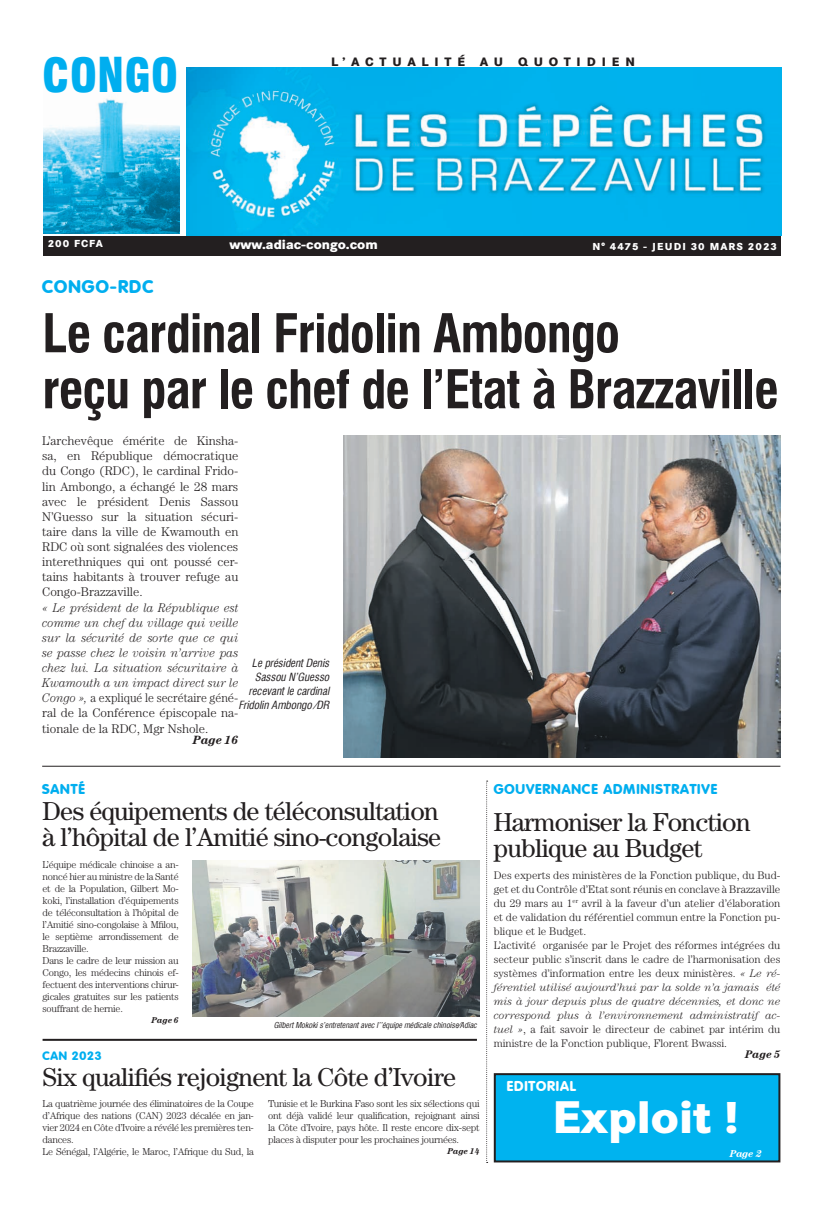
<style>
.page{position:relative;width:823px;height:1205px;background:#fff}
.page>*{position:absolute;margin:0;border:0;box-sizing:border-box;transform-origin:0 0}
.t1{font:700 52px/56px "Corporate Condensed";letter-spacing:-.02em;color:#231f20}
.t2{font:900 46px "Corporate Condensed";color:#00aeef}
.t3{font:800 45px "Corporate SBQ";color:#fff}
.t4{font:26px/26px "Century";letter-spacing:-.025em;color:#231f20}
.t5{font:800 18px "Corporate Rounded";letter-spacing:.06em;color:#00aeef}
.t6{font:800 14px "Corporate Rounded";letter-spacing:.06em;color:#00aeef}
.t7{font:800 14px "Corporate Rounded";letter-spacing:.06em;color:#fff}
.t8{font:800 13px "Corporate SBQ";color:#fff}
.t9{font:300 12.6px/15.1px "Century";color:#231f20;text-align:justify}
.t10{font:italic 300 12.6px/15.1px "Century";color:#231f20;text-align:justify;scale:.93 1}
.t11{font:800 12px "Corporate SBQ";letter-spacing:.485em;color:#231f20}
.t12{font:800 12px "Corporate Rounded";letter-spacing:.06em;color:#00aeef}
.t13{font:italic 700 12px "Century";color:#231f20}
.t14{font:300 11px/14px "Century";color:#231f20}
.t15{font:italic 11px/14px "Corporate Condensed";color:#231f20;text-align:right}
.t16{font:italic 700 11px "Century";color:#231f20}
.t17{font:300 10px/12px "Century";letter-spacing:-.025em;color:#231f20}
.t18{font:800 10px "Corporate SBQ";letter-spacing:.1em;color:#fff}
.t19{font:italic 700 10px "Century";color:#fff}
.t20{font:italic 700 8.5px "Century";color:#231f20}
.t21{font:italic 8px "Corporate Condensed";color:#231f20}
.s1{font-style:normal}
.s2{font-style:italic}
</style>
<div class="page">
<div style="left:43px;top:236px;width:737px;height:19px;background:#231f20"></div>
<img style="left:43px;top:98px;width:136px;height:135px">
<img style="left:186px;top:67px;width:594px;height:169px">
<img style="left:343px;top:435px;width:437px;height:322px">
<hr style="left:42px;top:766px;width:738px;height:1px;background:#231f20">
<div style="left:494px;top:1074px;width:285px;height:87px;background:#00b3ef"></div>
<div style="left:493px;top:1073px;width:287px;height:89px;border:2px solid #231f20"></div>
<svg style="left:486px;top:780px;width:1px;height:383px"></svg>
<hr style="left:43px;top:1039px;width:433px;height:2px;background:#231f20">
<img style="left:193px;top:860px;width:286px;height:156px">
<h2 class="t2" style="left:42px;top:48px;width:137px">CONGO</h2>
<p class="t11" style="left:331px;top:54px;width:305px">L’ACTUALITÉ AU QUOTIDIEN</p>
<p class="t18" style="left:48px;top:237px;width:57px">200 FCFA</p>
<h3 class="t8" style="left:229px;top:236px;width:150px">www.adiac-congo.com</h3>
<p class="t18" style="left:592px;top:240px;width:186px">N° 4475 - JEUDI 30 MARS 2023</p>
<h3 class="t5" style="left:42px;top:276px;width:113px">CONGO-RDC</h3>
<h1 class="t1" style="left:42px;top:305px;width:737px">Le cardinal Fridolin Ambongo<br>reçu par le chef de l’Etat à Brazzaville</h1>
<p class="t9" style="left:42px;top:433px;width:197px">L’archevêque émérite de Kinsha&shy;sa, en République démocratique du Congo (RDC), le cardinal Frido&shy;lin Ambongo, a échangé le 28 mars avec le président Denis Sassou N’Guesso sur la situation sécuri&shy;taire dans la ville de Kwamouth en RDC où sont signalées des violences interethniques qui ont poussé cer&shy;tains habitants à trouver refuge au Congo-Brazzaville.</p>
<p class="t10" style="left:42px;top:600px;width:212px">« Le président de la République est comme un chef du village qui veille sur la sécurité de sorte que ce qui se passe chez le voisin n’arrive pas chez lui. La situation sécuritaire à Kwamouth a un impact direct sur le Congo », <span class="s1">a expliqué le secrétaire géné&shy;ral de la Conférence épiscopale na&shy;tionale de la RDC, Mgr Nshole.</span></p>
<p class="t13" style="left:193px;top:732px;width:47px">Page 16</p>
<p class="t15" style="left:238px;top:656px;width:92px">Le président Denis<br>Sassou N’Guesso recevant le cardinal<br>Fridolin Ambongo /DR</p>
<h3 class="t6" style="left:42px;top:780px;width:44px">SANTÉ</h3>
<h3 class="t4" style="left:42px;top:797px;width:400px">Des équipements de téléconsultation à l’hôpital de l’Amitié sino-congolaise</h3>
<p class="t17" style="left:43px;top:859px;width:138px">L’équipe médicale chinoise a an&shy;noncé hier au ministre de la Santé et de la Population, Gilbert Mo&shy;koki, l’installation d’équipements de téléconsultation à l’hôpital de l’Amitié sino-congolaise à Mfilou, le septième arrondissement de<br>Brazzaville.<br>Dans le cadre de leur mission au<br>Congo, les médecins chinois ef&shy;fectuent des interventions chirur&shy;gicales gratuites sur les patients souffrant de hernie.</p>
<p class="t20" style="left:151px;top:1015px;width:29px">Page 6</p>
<p class="t21" style="left:274px;top:1020px;width:204px">Gilbert Mokoki s’entretenant avec l’’équipe médicale chinoise/Adiac</p>
<p class="t12" style="left:43px;top:1048px;width:61px">CAN 2023</p>
<h3 class="t4" style="left:43px;top:1063px;width:415px">Six qualifiés rejoignent la Côte d’Ivoire</h3>
<p class="t17" style="left:43px;top:1097px;width:213px">La quatrième journée des éliminatoires de la Coupe d’Afrique des nations (CAN) 2023 décalée en jan&shy;vier 2024 en Côte d’Ivoire a révélé les premières ten&shy;dances.<br>Le Sénégal, l’Algérie, le Maroc, l’Afrique du Sud, la</p>
<p class="t17" style="left:268px;top:1097px;width:213px;text-align:justify">Tunisie et le Burkina Faso sont les six sélections qui ont déjà validé leur qualification, rejoignant ainsi la Côte d’Ivoire, pays hôte. Il reste encore dix-sept places à disputer pour les prochaines journées.</p>
<p class="t20" style="left:447px;top:1146px;width:34px">Page 14</p>
<h3 class="t6" style="left:493px;top:780px;width:225px">GOUVERNANCE ADMINISTRATIVE</h3>
<h3 class="t4" style="left:493px;top:809px;width:258px">Harmoniser la Fonction publique au Budget</h3>
<p class="t14" style="left:493px;top:868px;width:288px">Des experts des ministères de la Fonction publique, du Bud&shy;get et du Contrôle d’Etat sont réunis en conclave à Brazzaville du 29 mars au 1<sup>er</sup> avril à la faveur d’un atelier d’élaboration et de validation du référentiel commun entre la Fonction pu&shy;blique et le Budget.<br>L’activité organisée par le Projet des réformes intégrées du secteur public s’inscrit dans le cadre de l’harmonisation des systèmes d’information entre les deux ministères. <span class="s2">« Le ré&shy;férentiel utilisé aujourd’hui par la solde n’a jamais été mis à jour depuis plus de quatre décennies, et donc ne correspond plus à l’environnement administratif ac&shy;tuel »</span>, a fait savoir le directeur de cabinet par intérim du ministre de la Fonction publique, Florent Bwassi.</p>
<p class="t16" style="left:744px;top:1047px;width:37px">Page 5</p>
<h3 class="t7" style="left:506px;top:1077px;width:70px">EDITORIAL</h3>
<h3 class="t3" style="left:552px;top:1088px;width:187px">Exploit !</h3>
<p class="t19" style="left:729px;top:1147px;width:33px">Page 2</p>
</div>
